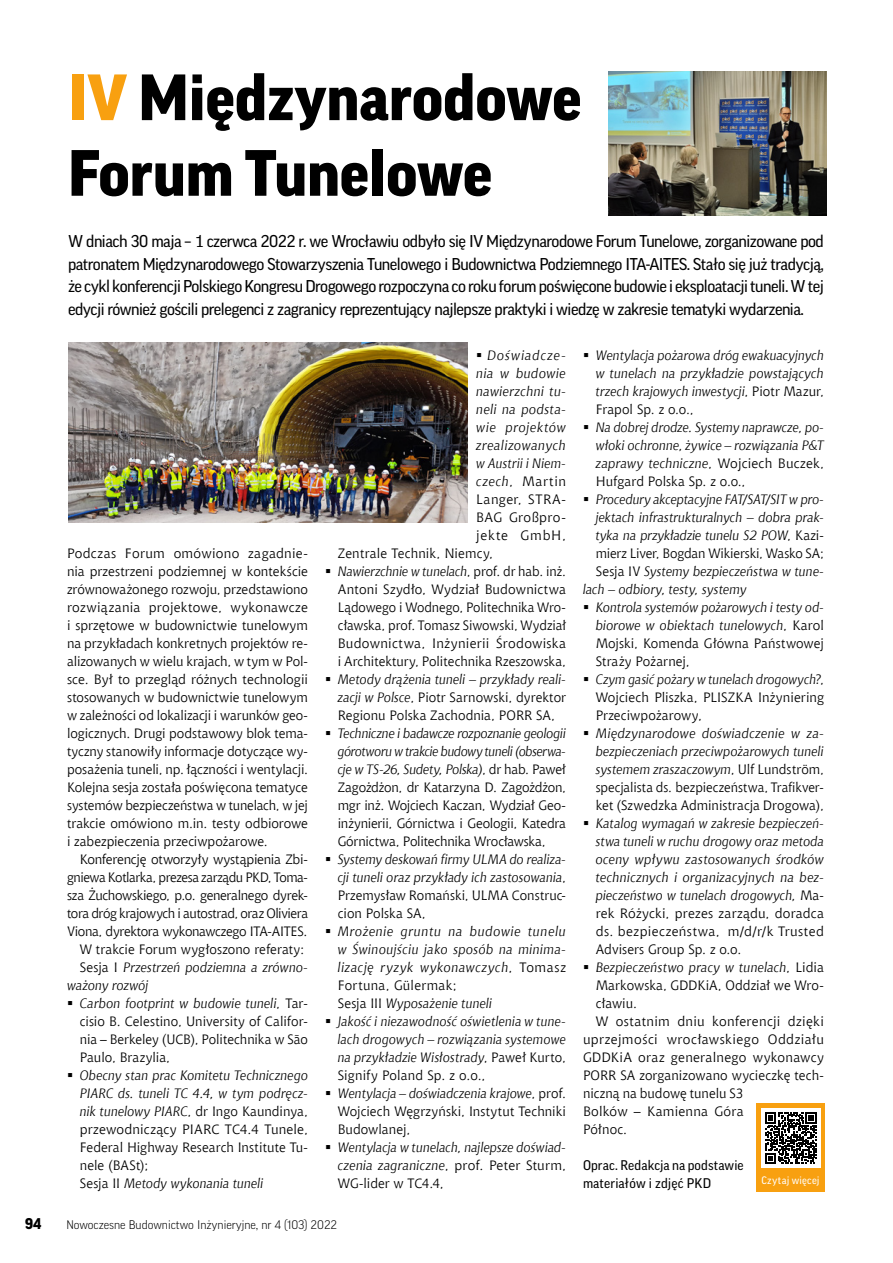
<style>
.page{position:relative;width:893px;height:1263px;background:#fff}
.page>*{position:absolute;margin:0;border:0;box-sizing:border-box;transform-origin:0 0}
.tytul{font:900 63px/75.6px "Good Pro";color:#000}
.lead{font:16.5px/22.5px "Good Pro";letter-spacing:-.03em;color:#000;text-align:justify}
.t1{font:900 15px "Good Pro";color:#000}
.text_podstawowy{font:13.5px/18px "Chianti EU";letter-spacing:.005em;color:#000;text-align:justify}
.text_podstawowy-2{font:italic 13.5px/18px "Chianti EU";letter-spacing:.01em;color:#000;text-align:justify}
.opis_artykulu{font:13.5px/18px "Good Pro";letter-spacing:.01em;color:#000}
.text_podstawowy-3{font:italic 13.5px "Chianti EU";letter-spacing:.035em;color:#000}
.text_podstawowy-4{font:italic 13.5px "Chianti EU";letter-spacing:.045em;color:#000}
.text_podstawowy-5{font:13.5px "Chianti EU";letter-spacing:.035em;color:#000}
.text_podstawowy-6{font:italic 13.5px "Chianti EU";letter-spacing:.065em;color:#000}
.text_podstawowy-7{font:13.5px "Chianti EU";letter-spacing:.03em;color:#000}
.text_podstawowy-8{font:13.5px "Chianti EU";letter-spacing:.055em;color:#000}
.t2{font:300 12px "Good Pro";color:#000}
.opis_artykulu-2{font:10.5px "Good Pro";letter-spacing:.02em;color:#fff}
.s1{color:#f8a010}
.s2{font-style:normal}
.s3{font-style:italic}
</style>
<div class="page">
<img style="left:68px;top:343px;width:400px;height:179px">
<img style="left:608px;top:71px;width:218px;height:144px">
<div style="left:756px;top:1103px;width:69px;height:89px;background:#f8a010"></div>
<div style="left:761px;top:1108px;width:60px;height:60px;background:#fff"></div>
<svg style="left:765px;top:1112px;width:51px;height:51px"></svg>
<p class="tytul" style="left:68px;top:60px;width:515px"><span class="s1">IV</span> Międzynarodowe<br>Forum Tunelowe</p>
<p class="lead" style="left:68px;top:230px;width:757px">W dniach 30 maja – 1 czerwca 2022 r. we Wrocławiu odbyło się IV Międzynarodowe Forum Tunelowe, zorganizowane pod patronatem Międzynarodowego Stowarzyszenia Tunelowego i Budownictwa Podziemnego ITA-AITES. Stało się już tradycją, że cykl konferencji Polskiego Kongresu Drogowego rozpoczyna co roku forum poświęcone budowie i eksploatacji tuneli. W tej edycji również gościli prelegenci z zagranicy reprezentujący najlepsze praktyki i wiedzę w zakresie tematyki wydarzenia.</p>
<p class="text_podstawowy" style="left:67px;top:544px;width:242px">Podczas Forum omówiono zagadnie&shy;nia przestrzeni podziemnej w kontekście zrównoważonego rozwoju, przedstawiono rozwiązania projektowe, wykonawcze i sprzętowe w budownictwie tunelowym na przykładach konkretnych projektów re&shy;alizowanych w wielu krajach, w tym w Pol&shy;sce. Był to przegląd różnych technologii stosowanych w budownictwie tunelowym w zależności od lokalizacji i warunków geo&shy;logicznych. Drugi podstawowy blok tema&shy;tyczny stanowiły informacje dotyczące wy&shy;posażenia tuneli, np. łączności i wentylacji.<br>Kolejna sesja została poświęcona tematyce systemów bezpieczeństwa w tunelach, w jej trakcie omówiono m.in. testy odbiorowe i zabezpieczenia przeciwpożarowe.</p>
<p class="text_podstawowy" style="left:67px;top:850px;width:242px;text-indent:13px">Konferencję otworzyły wystąpienia Zbi&shy;gniewa Kotlarka, prezesa zarządu PKD, Toma&shy;sza Żuchowskiego, p.o. generalnego dyrek&shy;tora dróg krajowych i autostrad, oraz Oliviera Viona, dyrektora wykonawczego ITA-AITES.</p>
<p class="text_podstawowy" style="left:80px;top:940px;width:226px">W trakcie Forum wygłoszono referaty:</p>
<p class="text_podstawowy-2" style="left:67px;top:958px;width:242px;text-indent:13px"><span class="s2">Sesja I</span> Przestrzeń podziemna a zrówno&shy;ważony rozwój</p>
<p class="text_podstawowy" style="left:80px;top:994px;width:230px"><span class="s3">Carbon footprint w budowie tuneli</span>, Tar&shy;cisio B. Celestino, University of Califor&shy;nia – Berkeley (UCB), Politechnika w São Paulo, Brazylia,</p>
<p class="text_podstawowy" style="left:80px;top:1066px;width:230px"><span class="s3">Obecny stan prac Komitetu Technicznego PIARC ds. tuneli TC 4.4, w tym podręcz&shy;nik tunelowy PIARC</span>, dr Ingo Kaundinya, przewodniczący PIARC TC4.4 Tunele, Federal Highway Research Institute Tu&shy;nele (BASt);</p>
<p class="text_podstawowy-2" style="left:80px;top:1174px;width:185px"><span class="s2">Sesja II</span> Metody wykonania tuneli</p>
<p class="text_podstawowy-6" style="left:487px;top:347px;width:80px">Doświadcze-</p>
<p class="text_podstawowy-2" style="left:476px;top:364px;width:91px">nia w budowie</p>
<p class="text_podstawowy-2" style="left:476px;top:382px;width:91px">nawierzchni tu-</p>
<p class="text_podstawowy-2" style="left:476px;top:400px;width:91px">neli na podsta-</p>
<p class="text_podstawowy-4" style="left:476px;top:419px;width:91px">wie projektów</p>
<p class="text_podstawowy-3" style="left:476px;top:437px;width:91px">zrealizowanych</p>
<p class="text_podstawowy-2" style="left:476px;top:454px;width:91px">w Austrii i Niem-</p>
<p class="text_podstawowy" style="left:476px;top:472px;width:91px"><span class="s3">czech</span>, Martin</p>
<p class="text_podstawowy-5" style="left:476px;top:491px;width:91px">Langer, STRA-</p>
<p class="text_podstawowy-7" style="left:476px;top:509px;width:91px">BAG Großpro-</p>
<p class="text_podstawowy-8" style="left:476px;top:527px;width:91px">jekte GmbH,</p>
<p class="text_podstawowy" style="left:338px;top:544px;width:157px">Zentrale Technik, Niemcy,</p>
<p class="text_podstawowy" style="left:338px;top:562px;width:230px"><span class="s3">Nawierzchnie w tunelach</span>, prof. dr hab. inż.<br>Antoni Szydło, Wydział Budownictwa Lądowego i Wodnego, Politechnika Wro&shy;cławska, prof. Tomasz Siwowski, Wydział Budownictwa, Inżynierii Środowiska i Architektury, Politechnika Rzeszowska,</p>
<p class="text_podstawowy" style="left:338px;top:670px;width:230px"><span class="s3">Metody drążenia tuneli – przykłady reali&shy;zacji w Polsce</span>, Piotr Sarnowski, dyrektor Regionu Polska Zachodnia, PORR SA,</p>
<p class="text_podstawowy" style="left:338px;top:724px;width:230px"><span class="s3">Techniczne i badawcze rozpoznanie geologii górotworu w trakcie budowy tuneli (obserwa&shy;cje w TS-26, Sudety, Polska)</span>, dr hab. Paweł Zagożdżon, dr Katarzyna D. Zagożdżon, mgr inż. Wojciech Kaczan, Wydział Geo&shy;inżynierii, Górnictwa i Geologii, Katedra Górnictwa, Politechnika Wrocławska,</p>
<p class="text_podstawowy-2" style="left:338px;top:850px;width:230px">Systemy deskowań firmy ULMA do realiza&shy;cji tuneli oraz przykłady ich zastosowania<span class="s2">, Przemysław Romański, ULMA Construc&shy;cion Polska SA,</span></p>
<p class="text_podstawowy-2" style="left:338px;top:922px;width:230px">Mrożenie gruntu na budowie tunelu w Świnoujściu jako sposób na minima&shy;lizację ryzyk wykonawczych<span class="s2">, Tomasz Fortuna, Gülermak;</span></p>
<p class="text_podstawowy-2" style="left:338px;top:994px;width:156px"><span class="s2">Sesja III</span> Wyposażenie tuneli</p>
<p class="text_podstawowy-2" style="left:338px;top:1012px;width:230px">Jakość i niezawodność oświetlenia w tune&shy;lach drogowych – rozwiązania systemowe na przykładzie Wisłostrady<span class="s2">, Paweł Kurto, Signify Poland Sp. z o.o.,</span></p>
<p class="text_podstawowy" style="left:338px;top:1084px;width:230px"><span class="s3">Wentylacja – doświadczenia krajowe</span>, prof.<br>Wojciech Węgrzyński, Instytut Techniki Budowlanej,</p>
<p class="text_podstawowy-2" style="left:338px;top:1138px;width:230px">Wentylacja w tunelach, najlepsze doświad&shy;czenia zagraniczne<span class="s2">, prof. Peter Sturm, WG-lider w TC4.4,</span></p>
<p class="t1" style="left:25px;top:1215px;width:17px">94</p>
<p class="t2" style="left:66px;top:1218px;width:272px">Nowoczesne Budownictwo Inżynieryjne, nr 4 (103) 2022</p>
<p class="text_podstawowy-2" style="left:596px;top:346px;width:230px">Wentylacja pożarowa dróg ewakuacyjnych w tunelach na przykładzie powstających trzech krajowych inwestycji<span class="s2">, Piotr Mazur, Frapol Sp. z o.o.,</span></p>
<p class="text_podstawowy-2" style="left:596px;top:418px;width:230px">Na dobrej drodze. Systemy naprawcze, po&shy;włoki ochronne, żywice – rozwiązania P&amp;T zaprawy techniczne<span class="s2">, Wojciech Buczek, Hufgard Polska Sp. z o.o.,</span></p>
<p class="text_podstawowy-2" style="left:596px;top:490px;width:230px">Procedury akceptacyjne FAT/SAT/SIT w pro&shy;jektach infrastrukturalnych – dobra prak&shy;tyka na przykładzie tunelu S2 POW<span class="s2">, Kazi&shy;mierz Liver, Bogdan Wikierski, Wasko SA;</span></p>
<p class="text_podstawowy-2" style="left:583px;top:562px;width:242px;text-indent:13px"><span class="s2">Sesja IV</span> Systemy bezpieczeństwa w tune&shy;lach – odbiory, testy, systemy</p>
<p class="text_podstawowy-2" style="left:596px;top:598px;width:230px">Kontrola systemów pożarowych i testy od&shy;biorowe w obiektach tunelowych<span class="s2">, Karol Mojski, Komenda Główna Państwowej Straży Pożarnej,</span></p>
<p class="text_podstawowy" style="left:596px;top:670px;width:230px"><span class="s3">Czym gasić pożary w tunelach drogowych?</span>, Wojciech Pliszka, PLISZKA Inżyniering Przeciwpożarowy,</p>
<p class="text_podstawowy-2" style="left:596px;top:724px;width:230px">Międzynarodowe doświadczenie w za&shy;bezpieczeniach przeciwpożarowych tuneli systemem zraszaczowym<span class="s2">, Ulf Lundström, specjalista ds. bezpieczeństwa, Trafikver&shy;ket (Szwedzka Administracja Drogowa),</span></p>
<p class="text_podstawowy-2" style="left:596px;top:814px;width:230px">Katalog wymagań w zakresie bezpieczeń&shy;stwa tuneli w ruchu drogowy oraz metoda oceny wpływu zastosowanych środków technicznych i organizacyjnych na bez&shy;pieczeństwo w tunelach drogowych, <span class="s2">Ma&shy;rek Różycki, prezes zarządu, doradca ds. bezpieczeństwa, m/d/r/k Trusted Advisers Group Sp. z o.o.</span></p>
<p class="text_podstawowy" style="left:596px;top:958px;width:230px"><span class="s3">Bezpieczeństwo pracy w tunelach</span>, Lidia Markowska, GDDKiA, Oddział we Wro&shy;cławiu.</p>
<p class="text_podstawowy" style="left:583px;top:1012px;width:242px;text-align:left;text-indent:13px">W ostatnim dniu konferencji dzięki uprzejmości wrocławskiego Oddziału<br>GDDKiA oraz generalnego wykonawcy<br>PORR SA zorganizowano wycieczkę tech&shy;niczną na budowę tunelu S3<br>Bolków – Kamienna Góra<br>Północ.</p>
<p class="opis_artykulu" style="left:583px;top:1156px;width:162px">Oprac. Redakcja na podstawie materiałów i zdjęć PKD</p>
<p class="opis_artykulu-2" style="left:761px;top:1174px;width:60px">Czytaj więcej</p>
</div>
